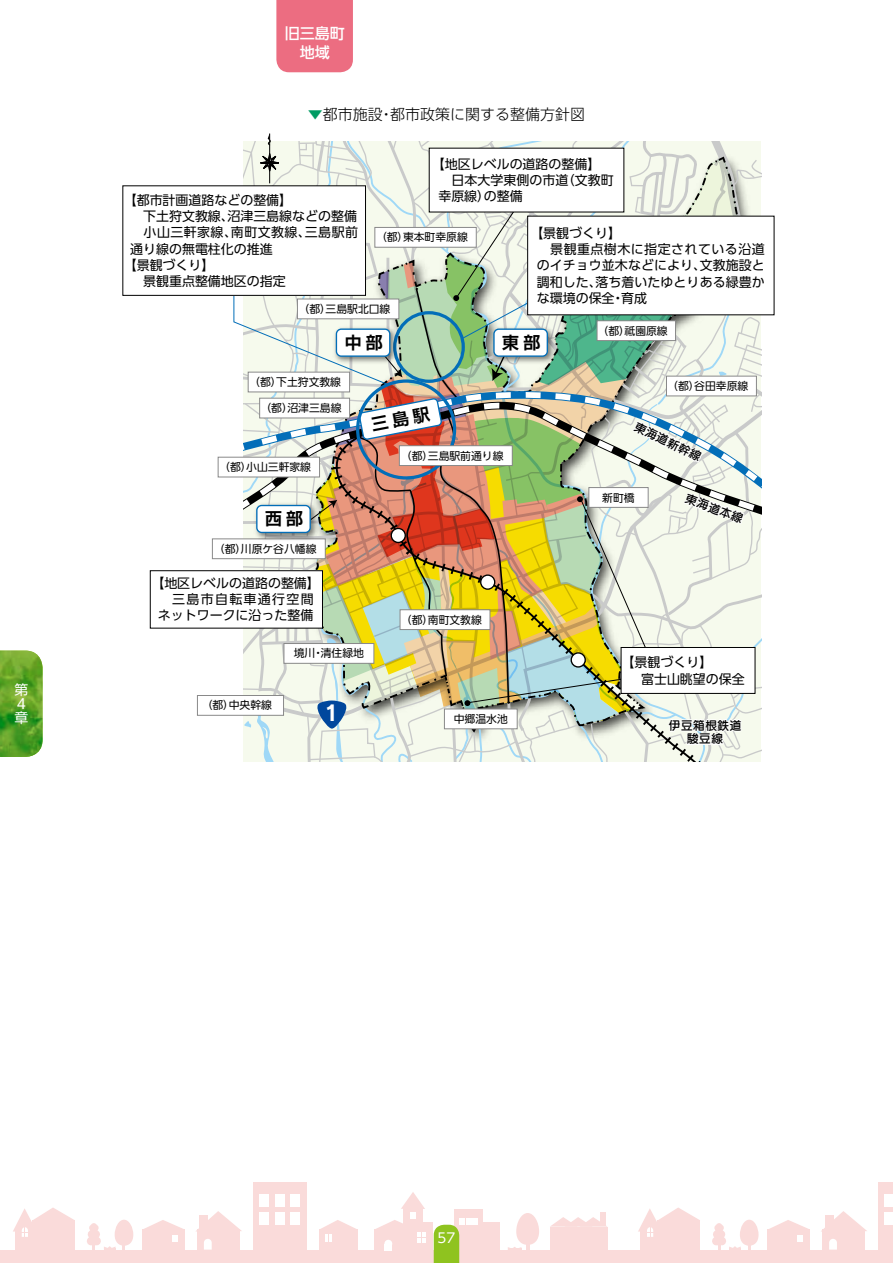
<style>
.page{position:relative;width:893px;height:1263px;background:#fff}
.page>*{position:absolute;margin:0;border:0;box-sizing:border-box;transform-origin:0 0}
.t1{font:21.3px "Rodin Pro B";color:#fff}
.t2{font:700 16.95px "Shin Go Pro De";color:#000}
.t3{font:300 15px "UD Shin Go Pro";color:#000}
.t4{font:500 15px/19.2px "UD Shin Go Pro";color:#fff;text-align:center}
.t5{font:13.8px/13.8px "UD Shin Go Pro";color:#fff}
.t6{font:13.5px "UD Shin Go Pro";color:#fff}
.t7{font:12.9px/16.2px "UD Shin Go Pro";color:#000}
.t8{font:12.9px "UD Shin Go Pro";letter-spacing:.035em;color:#000}
.t9{font:12.15px/13.5px "Seurat Pro DB";color:#000;text-align:center}
.t10{font:10.8px "UD Shin Go Pro";color:#000}
.s1{color:#009b63}
</style>
<div class="page">
<div style="left:0;top:1250px;width:893px;height:13px;background:#fadbda"></div>
<svg style="left:508px;top:1213px;width:31px;height:37px"></svg>
<svg style="left:87px;top:1220px;width:46px;height:30px"></svg>
<div style="left:550px;top:1227px;width:28px;height:27px;background:#fadbda"></div>
<div style="left:565px;top:1227px;width:28px;height:27px;background:#fadbda"></div>
<div style="left:580px;top:1227px;width:28px;height:27px;background:#fadbda"></div>
<svg style="left:550px;top:1217px;width:57px;height:10px"></svg>
<div style="left:600px;top:1212px;width:6px;height:14px;background:#fadbda"></div>
<div style="left:253px;top:1182px;width:53px;height:75px;background:#fadbda"></div>
<div style="left:259px;top:1194px;width:9px;height:13px;background:#fff"></div>
<div style="left:275px;top:1194px;width:9px;height:13px;background:#fff"></div>
<div style="left:291px;top:1194px;width:9px;height:13px;background:#fff"></div>
<div style="left:259px;top:1212px;width:9px;height:13px;background:#fff"></div>
<div style="left:275px;top:1212px;width:9px;height:13px;background:#fff"></div>
<div style="left:291px;top:1212px;width:9px;height:13px;background:#fff"></div>
<div style="left:403px;top:1207px;width:20px;height:21px;background:#fadbda"></div>
<svg style="left:401px;top:1192px;width:24px;height:17px"></svg>
<div style="left:413px;top:1222px;width:20px;height:35px;background:#fadbda"></div>
<div style="left:374px;top:1229px;width:43px;height:28px;background:#fadbda"></div>
<div style="left:410px;top:1212px;width:6px;height:7px;background:#fff"></div>
<svg style="left:376px;top:1220px;width:49px;height:22px"></svg>
<div style="left:384px;top:1244px;width:8px;height:6px;background:#fff"></div>
<div style="left:384px;top:1240px;width:8px;height:7px;background:#fff;border-radius:50%"></div>
<div style="left:143px;top:1229px;width:42px;height:28px;background:#fadbda"></div>
<svg style="left:144px;top:1220px;width:39px;height:9px"></svg>
<div style="left:172px;top:1235px;width:6px;height:7px;background:#fff"></div>
<div style="left:454px;top:1209px;width:29px;height:48px;background:#fadbda"></div>
<div style="left:480px;top:1222px;width:20px;height:35px;background:#fadbda"></div>
<div style="left:472px;top:1218px;width:6px;height:7px;background:#fff"></div>
<div style="left:198px;top:1229px;width:42px;height:28px;background:#fadbda"></div>
<svg style="left:196px;top:1211px;width:46px;height:20px"></svg>
<div style="left:200px;top:1216px;width:8px;height:15px;background:#fadbda"></div>
<svg style="left:204px;top:1239px;width:8px;height:10px"></svg>
<div style="left:319px;top:1229px;width:39px;height:28px;background:#fadbda"></div>
<svg style="left:321px;top:1220px;width:35px;height:22px"></svg>
<div style="left:15px;top:1229px;width:20px;height:28px;background:#fadbda"></div>
<div style="left:33px;top:1220px;width:42px;height:37px;background:#fadbda"></div>
<svg style="left:13px;top:1208px;width:61px;height:29px"></svg>
<svg style="left:712px;top:1220px;width:47px;height:30px"></svg>
<div style="left:878px;top:1182px;width:15px;height:75px;background:#fadbda"></div>
<div style="left:884px;top:1194px;width:9px;height:13px;background:#fff"></div>
<div style="left:884px;top:1212px;width:9px;height:13px;background:#fff"></div>
<div style="left:768px;top:1229px;width:42px;height:28px;background:#fadbda"></div>
<svg style="left:769px;top:1220px;width:39px;height:9px"></svg>
<div style="left:797px;top:1235px;width:6px;height:7px;background:#fff"></div>
<div style="left:823px;top:1229px;width:42px;height:28px;background:#fadbda"></div>
<svg style="left:821px;top:1211px;width:46px;height:20px"></svg>
<div style="left:825px;top:1216px;width:8px;height:15px;background:#fadbda"></div>
<svg style="left:829px;top:1239px;width:8px;height:10px"></svg>
<div style="left:640px;top:1229px;width:20px;height:28px;background:#fadbda"></div>
<div style="left:658px;top:1220px;width:42px;height:37px;background:#fadbda"></div>
<svg style="left:638px;top:1207px;width:61px;height:30px"></svg>
<div style="left:276px;top:0;width:77px;height:72px;background:#ec6d81"></div>
<div style="left:150px;top:570px;width:173px;height:59px;border:1px solid #000"></div>
<div style="left:122px;top:185px;width:244px;height:111px;border:1px solid #000"></div>
<div style="left:197px;top:695px;width:87px;height:21px;border:1px solid #898989"></div>
<div style="left:212px;top:538px;width:114px;height:21px;border:1px solid #898989"></div>
<div style="left:218px;top:457px;width:102px;height:20px;border:1px solid #898989"></div>
<svg style="left:434px;top:1218px;width:37px;height:45px"></svg>
<svg style="left:0;top:651px;width:43px;height:106px;background:#60a42e"></svg>
<svg style="left:233px;top:133px;width:528px;height:628px"></svg>
<p class="t5" style="left:14px;top:683px;width:15px">第<br>４章</p>
<p class="t4" style="left:285px;top:23px;width:61px">旧三島町地域</p>
<p class="t3" style="left:308px;top:102px;width:279px"><span class="s1">▼</span>都市施設・都市政策に関する整備方針図</p>
<p class="t7" style="left:438px;top:156px;width:177px;text-indent:-6px">【地区レベルの道路の整備】　日本大学東側の市道（文教町幸原線）の整備</p>
<p class="t7" style="left:124px;top:192px;width:170px">【都市計画道路などの整備】</p>
<p class="t7" style="left:130px;top:208px;width:228px">　下土狩文教線、沼津三島線などの整備</p>
<p class="t8" style="left:130px;top:222px;width:229px">　小山三軒家線、南町文教線、三島駅前</p>
<p class="t7" style="left:130px;top:240px;width:144px">通り線の無電柱化の推進</p>
<p class="t7" style="left:124px;top:256px;width:92px">【景観づくり】</p>
<p class="t7" style="left:130px;top:273px;width:157px">　景観重点整備地区の指定</p>
<p class="t7" style="left:537px;top:225px;width:229px;text-indent:-6px">【景観づくり】<br>　景観重点樹木に指定されている沿道のイチョウ並木などにより、文教施設と調和した、落ち着いたゆとりある緑豊かな環境の保全・育成</p>
<p class="t10" style="left:376px;top:228px;width:93px">（都）東本町幸原線</p>
<p class="t10" style="left:299px;top:300px;width:93px">（都）三島駅北口線</p>
<h2 class="t2" style="left:345px;top:328px;width:39px">中部</h2>
<p class="t10" style="left:249px;top:373px;width:93px">（都）下土狩文教線</p>
<p class="t10" style="left:260px;top:399px;width:83px">（都）沼津三島線</p>
<p class="t10" style="left:219px;top:458px;width:93px">（都）小山三軒家線</p>
<h2 class="t2" style="left:265px;top:505px;width:39px">西部</h2>
<p class="t10" style="left:214px;top:540px;width:104px">（都）川原ケ谷八幡線</p>
<p class="t7" style="left:151px;top:574px;width:170px;text-align:center">【地区レベルの道路の整備】　三島市自転車通行空間ネットワークに沿った整備</p>
<p class="t10" style="left:202px;top:696px;width:72px">（都）中央幹線</p>
<p class="t10" style="left:294px;top:645px;width:72px">境川・清住緑地</p>
<h1 class="t1" style="left:324px;top:699px;width:16px">1</h1>
<h2 class="t2" style="left:502px;top:328px;width:39px">東部</h2>
<p class="t10" style="left:401px;top:447px;width:104px">（都）三島駅前通り線</p>
<p class="t10" style="left:401px;top:611px;width:82px">（都）南町文教線</p>
<p class="t10" style="left:454px;top:710px;width:55px">中郷温水池</p>
<p class="t10" style="left:597px;top:322px;width:72px">（都）祗園原線</p>
<p class="t10" style="left:667px;top:377px;width:82px">（都）谷田幸原線</p>
<p class="t9" style="left:638px;top:419px;width:74px;rotate:26deg">東海道新幹線</p>
<p class="t10" style="left:602px;top:489px;width:34px">新町橋</p>
<p class="t9" style="left:688px;top:491px;width:62px;rotate:20deg">東海道本線</p>
<p class="t7" style="left:628px;top:654px;width:118px;text-indent:-6px">【景観づくり】<br>　富士山眺望の保全</p>
<p class="t9" style="left:669px;top:718px;width:74px">伊豆箱根鉄道駿豆線</p>
<p class="t6" style="left:438px;top:1226px;width:19px">57</p>
</div>
